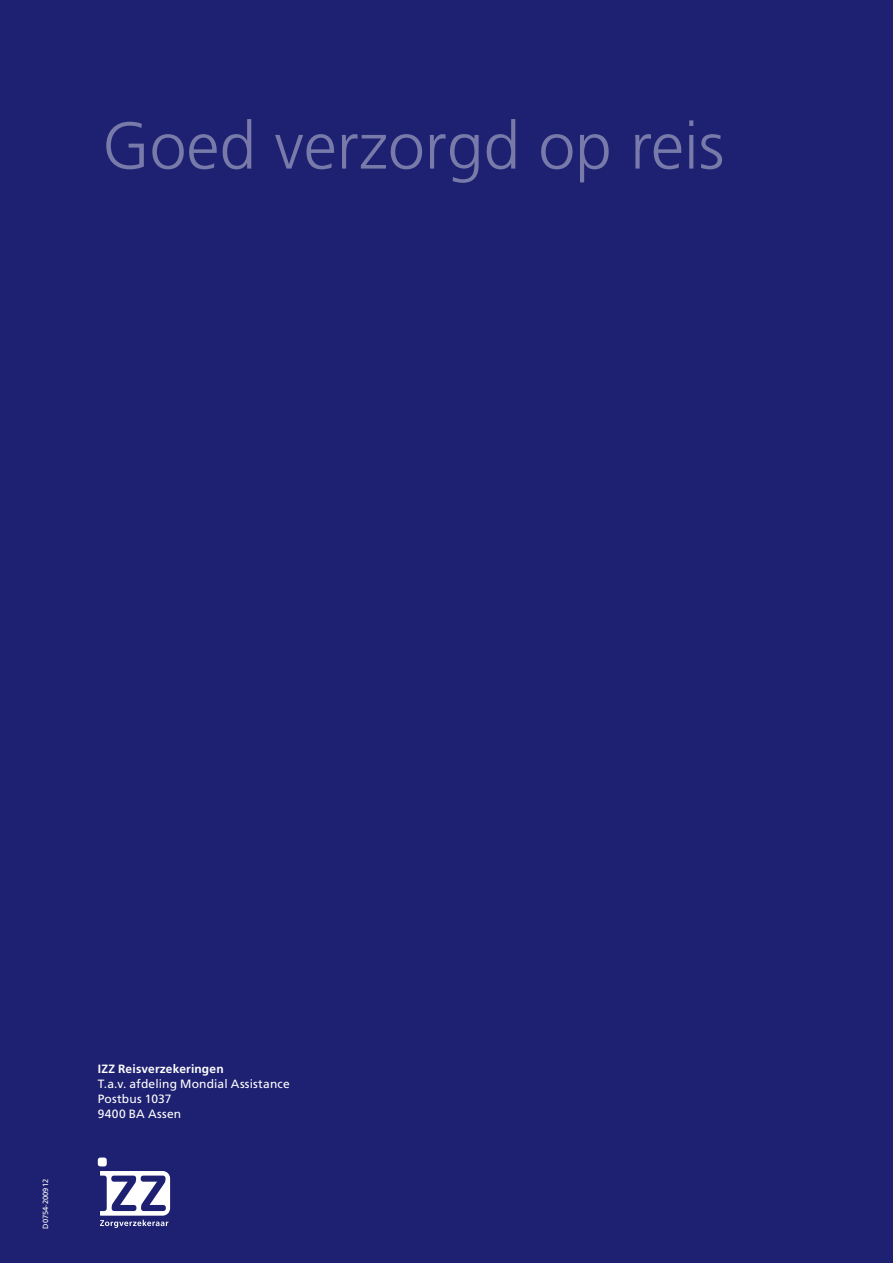
<style>
.page{position:relative;width:893px;height:1263px;background:#1e2171}
.page>*{position:absolute;margin:0;border:0;box-sizing:border-box;transform-origin:0 0}
.t1{font:300 66px "Frutiger";color:#787aaa}
.t2{font:12px/15px "Frutiger";letter-spacing:.015em;color:#fff}
.t3{font:700 12px "Frutiger";letter-spacing:.015em;color:#fff}
.t4{font:7.5px "Frutiger";color:#fff}
</style>
<div class="page">
<svg style="left:98px;top:1157px;width:72px;height:71px"></svg>
<h1 class="t1" style="left:102px;top:108px;width:624px">Goed verzorgd op reis</h1>
<p class="t4" style="left:41px;top:1229px;width:51px;rotate:-90deg">D0754-200912</p>
<p class="t3" style="left:98px;top:1061px;width:127px">IZZ Reisverzekeringen</p>
<p class="t2" style="left:98px;top:1076px;width:193px">T.a.v. afdeling Mondial Assistance<br>Postbus 1037<br>9400 BA Assen</p>
</div>
